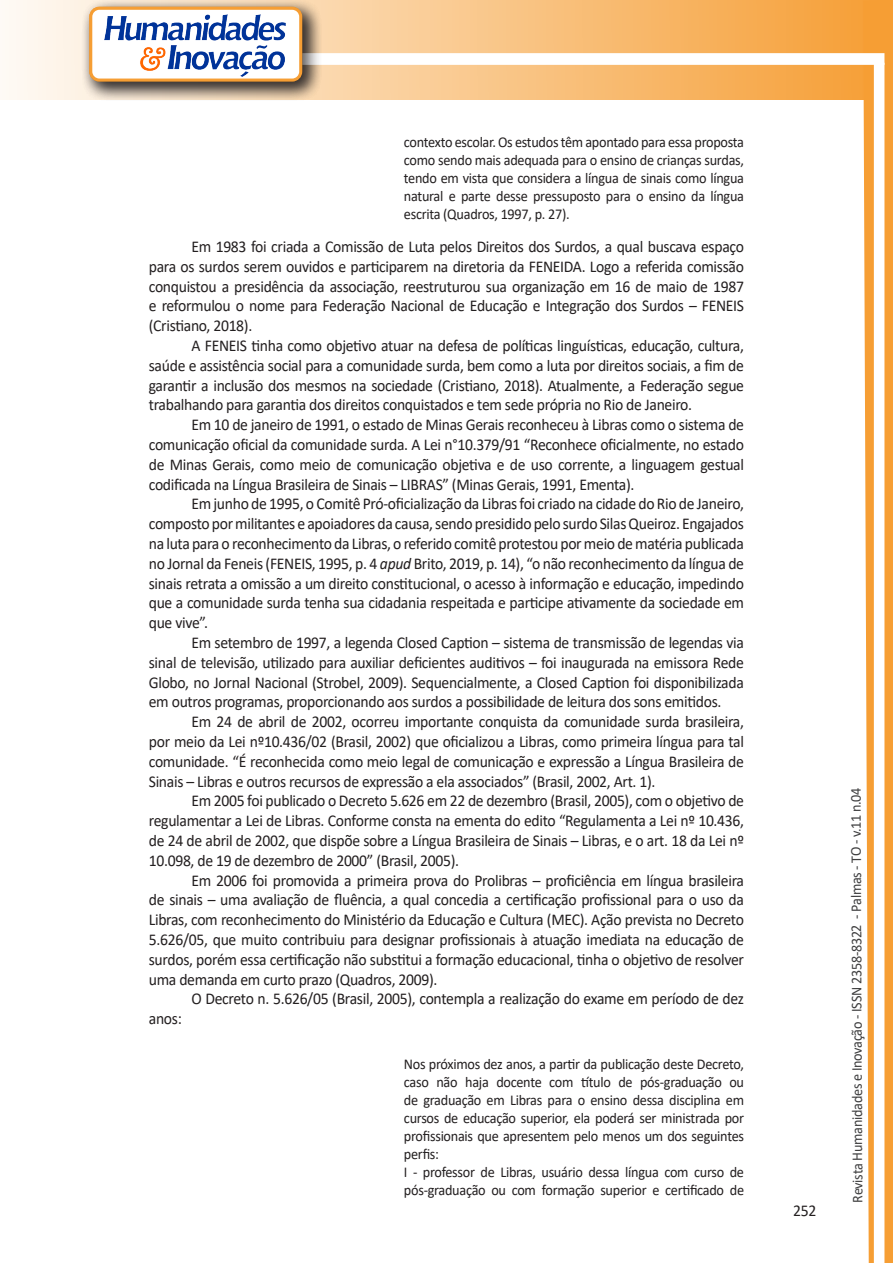
<style>
.page{position:relative;width:893px;height:1263px;background:#fff}
.page>*{position:absolute;margin:0;border:0;box-sizing:border-box;transform-origin:0 0}
.texto{font:16.5px/19.8px "Calibri";letter-spacing:-.02em;color:#231f20;text-align:justify;scale:.95 1}
.citacao{font:15px/18px "Calibri";letter-spacing:-.02em;color:#231f20;text-align:justify;scale:.95 1}
.t1{font:15px "Calibri";letter-spacing:-.025em;color:#3e3e3f;scale:.95 1}
.s1{font-style:italic}
</style>
<div class="page">
<svg style="left:5px;top:0;width:858px;height:100px;background:#f9c484"></svg>
<div style="left:302px;top:53px;width:582px;height:12px;background:#fff;border:2px solid #fff"></div>
<svg style="left:863px;top:0;width:30px;height:1263px"></svg>
<div style="left:81px;top:0;width:241px;height:102px;background:#231f20;opacity:.75"></div>
<div style="left:91px;top:8px;width:210px;height:72px;background:#fff;border-radius:9px"></div>
<img style="left:104px;top:14px;width:181px;height:62px">
<div style="left:89px;top:7px;width:213px;height:75px;border:3px solid #f69e34;border-radius:9px"></div>
<p class="citacao" style="left:404px;top:133px;width:359px">contexto escolar. Os estudos têm apontado para essa proposta como sendo mais adequada para o ensino de crianças surdas, tendo em vista que considera a língua de sinais como língua natural e parte desse pressuposto para o ensino da língua escrita (Quadros, 1997, p. 27).</p>
<p class="texto" style="left:149px;top:236px;width:628px;text-indent:43px">Em 1983 foi criada a Comissão de Luta pelos Direitos dos Surdos, a qual buscava espaço para os surdos serem ouvidos e participarem na diretoria da FENEIDA. Logo a referida comissão conquistou a presidência da associação, reestruturou sua organização em 16 de maio de 1987 e reformulou o nome para Federação Nacional de Educação e Integração dos Surdos – FENEIS (Cristiano, 2018).</p>
<p class="texto" style="left:149px;top:335px;width:628px;text-indent:43px">A FENEIS tinha como objetivo atuar na defesa de políticas linguísticas, educação, cultura, saúde e assistência social para a comunidade surda, bem como a luta por direitos sociais, a fim de garantir a inclusão dos mesmos na sociedade (Cristiano, 2018). Atualmente, a Federação segue trabalhando para garantia dos direitos conquistados e tem sede própria no Rio de Janeiro.</p>
<p class="texto" style="left:149px;top:414px;width:628px;text-indent:43px">Em 10 de janeiro de 1991, o estado de Minas Gerais reconheceu à Libras como o sistema de comunicação oficial da comunidade surda. A Lei n°10.379/91 “Reconhece oficialmente, no estado de Minas Gerais, como meio de comunicação objetiva e de uso corrente, a linguagem gestual codificada na Língua Brasileira de Sinais – LIBRAS” (Minas Gerais, 1991, Ementa).</p>
<p class="texto" style="left:149px;top:493px;width:628px;text-indent:43px">Em junho de 1995, o Comitê Pró-oficialização da Libras foi criado na cidade do Rio de Janeiro, composto por militantes e apoiadores da causa, sendo presidido pelo surdo Silas Queiroz. Engajados na luta para o reconhecimento da Libras, o referido comitê protestou por meio de matéria publicada no Jornal da Feneis (FENEIS, 1995, p. 4 <span class="s1">apud</span> Brito, 2019, p. 14), “o não reconhecimento da língua de sinais retrata a omissão a um direito constitucional, o acesso à informação e educação, impedindo que a comunidade surda tenha sua cidadania respeitada e participe ativamente da sociedade em que vive”.</p>
<p class="texto" style="left:149px;top:632px;width:628px;text-indent:43px">Em setembro de 1997, a legenda Closed Caption – sistema de transmissão de legendas via sinal de televisão, utilizado para auxiliar deficientes auditivos – foi inaugurada na emissora Rede Globo, no Jornal Nacional (Strobel, 2009). Sequencialmente, a Closed Caption foi disponibilizada em outros programas, proporcionando aos surdos a possibilidade de leitura dos sons emitidos.</p>
<p class="texto" style="left:149px;top:711px;width:628px;text-indent:43px">Em 24 de abril de 2002, ocorreu importante conquista da comunidade surda brasileira, por meio da Lei nº10.436/02 (Brasil, 2002) que oficializou a Libras, como primeira língua para tal comunidade. “É reconhecida como meio legal de comunicação e expressão a Língua Brasileira de Sinais – Libras e outros recursos de expressão a ela associados” (Brasil, 2002, Art. 1).</p>
<p class="texto" style="left:149px;top:790px;width:628px;text-indent:43px">Em 2005 foi publicado o Decreto 5.626 em 22 de dezembro (Brasil, 2005), com o objetivo de regulamentar a Lei de Libras. Conforme consta na ementa do edito “Regulamenta a Lei nº 10.436, de 24 de abril de 2002, que dispõe sobre a Língua Brasileira de Sinais – Libras, e o art. 18 da Lei nº 10.098, de 19 de dezembro de 2000” (Brasil, 2005).</p>
<p class="texto" style="left:149px;top:870px;width:628px;text-indent:43px">Em 2006 foi promovida a primeira prova do Prolibras – proficiência em língua brasileira de sinais – uma avaliação de fluência, a qual concedia a certificação profissional para o uso da Libras, com reconhecimento do Ministério da Educação e Cultura (MEC). Ação prevista no Decreto 5.626/05, que muito contribuiu para designar profissionais à atuação imediata na educação de surdos, porém essa certificação não substitui a formação educacional, tinha o objetivo de resolver uma demanda em curto prazo (Quadros, 2009).</p>
<p class="texto" style="left:191px;top:988px;width:583px">O Decreto n. 5.626/05 (Brasil, 2005), contempla a realização do exame em período de dez</p>
<p class="texto" style="left:149px;top:1008px;width:36px">anos:</p>
<p class="citacao" style="left:404px;top:1055px;width:360px">Nos próximos dez anos, a partir da publicação deste Decreto, caso não haja docente com título de pós-graduação ou de graduação em Libras para o ensino dessa disciplina em cursos de educação superior, ela poderá ser ministrada por profissionais que apresentem pelo menos um dos seguintes perfis:</p>
<p class="citacao" style="left:404px;top:1163px;width:360px">I - professor de Libras, usuário dessa língua com curso de pós-graduação ou com formação superior e certificado de</p>
<p class="texto" style="left:793px;top:1200px;width:26px">252</p>
<p class="t1" style="left:846px;top:1203px;width:439px;rotate:-90deg">Revista Humanidades e Inovação - ISSN 2358-8322 - Palmas - TO - v.11 n.04</p>
</div>
